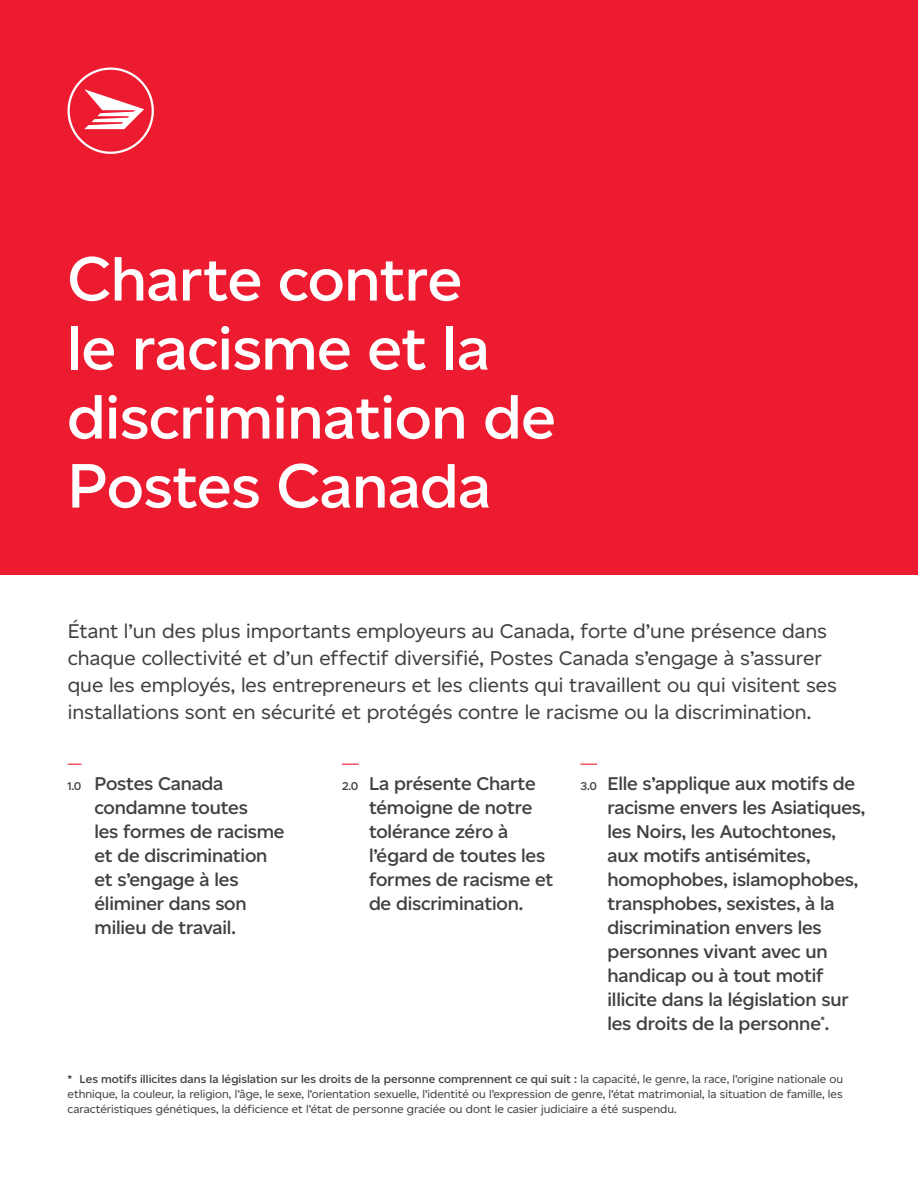
<style>
.page{position:relative;width:918px;height:1188px;background:#fff}
.page>*{position:absolute;margin:0;border:0;box-sizing:border-box;transform-origin:0 0}
.t1{font:600 63px/69px "Canadiana Display";color:#fff}
.Intro_text{font:21px/27px "Canadiana Text";color:#414042}
.t2{font:600 19.5px/24px "Canadiana Text";letter-spacing:-.01em;color:#414042}
.t3{font:12px/15px "Canadiana Text";color:#414042;text-align:justify}
.s1{font-size:12px}
.s2{font-weight:600}
</style>
<div class="page">
<div style="left:1px;top:0;width:917px;height:575px;background:#ed1b30"></div>
<svg style="left:68px;top:764px;width:14px;height:1px"></svg>
<svg style="left:342px;top:764px;width:17px;height:1px"></svg>
<svg style="left:580px;top:764px;width:17px;height:1px"></svg>
<svg style="left:68px;top:68px;width:86px;height:86px"></svg>
<h1 class="t1" style="left:68px;top:245px;width:490px">Charte contre<br>le racisme et la discrimination de<br>Postes Canada</h1>
<p class="Intro_text" style="left:68px;top:617px;width:771px">Étant l’un des plus importants employeurs au Canada, forte d’une présence dans chaque collectivité et d’un effectif diversifié, Postes Canada s’engage à s’assurer que les employés, les entrepreneurs et les clients qui travaillent ou qui visitent ses installations sont en sécurité et protégés contre le racisme ou la discrimination.</p>
<p class="t2" style="left:94px;top:772px;width:192px;text-indent:-27px"><span class="s1">1.0</span> Postes Canada condamne toutes<br>les formes de racisme et de discrimination et s’engage à les éliminer dans son milieu de travail.</p>
<p class="t2" style="left:369px;top:772px;width:186px;text-indent:-27px"><span class="s1">2.0</span> La présente Charte témoigne de notre tolérance zéro à l’égard de toutes les formes de racisme et de discrimination.</p>
<p class="t2" style="left:608px;top:772px;width:259px;text-indent:-27px"><span class="s1">3.0</span> Elle s’applique aux motifs de racisme envers les Asiatiques, les Noirs, les Autochtones, aux motifs antisémites, homophobes, islamophobes, transphobes, sexistes, à la discrimination envers les personnes vivant avec un handicap ou à tout motif illicite dans la législation sur les droits de la personne<sup>*</sup>.</p>
<p class="t3" style="left:68px;top:1071px;width:777px"><span class="s2">* Les motifs illicites dans la législation sur les droits de la personne comprennent ce qui suit :</span> la capacité, le genre, la race, l’origine nationale ou ethnique, la couleur, la religion, l’âge, le sexe, l’orientation sexuelle, l’identité ou l’expression de genre, l’état matrimonial, la situation de famille, les caractéristiques génétiques, la déficience et l’état de personne graciée ou dont le casier judiciaire a été suspendu.</p>
</div>
